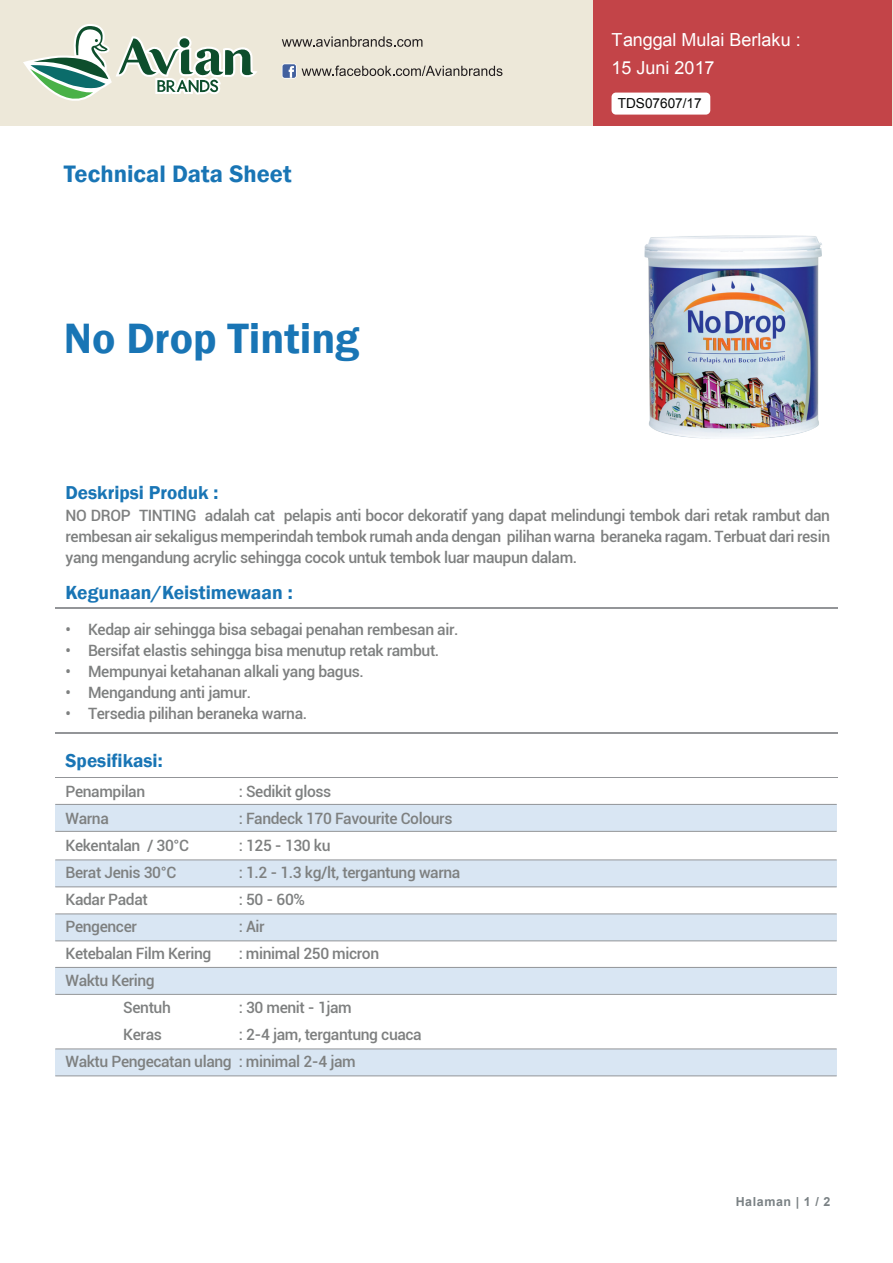
<style>
.page{position:relative;width:893px;height:1263px;background:#fff}
.page>*{position:absolute;margin:0;border:0;box-sizing:border-box;transform-origin:0 0}
.t1{font:600 43.65px "Franklin Gothic";color:#1975b5}
.t2{font:600 24.45px "Franklin Gothic";color:#1975b5}
.t3{font:600 19.5px "Franklin Gothic";color:#1975b5}
.t4{font:600 19.2px "Franklin Gothic";color:#1975b5}
.t5{font:18px/27.6px "Arial";letter-spacing:-.005em;color:#fff}
.t6{font:500 15.6px/21px "Roboto";letter-spacing:-.025em;color:#7e8080}
.t7{font:13.8px "Arial";color:#050605}
.t8{font:13.5px "Arial";color:#231f20}
.t9{font:700 12.45px "Arial";letter-spacing:.045em;color:#7a8184}
</style>
<div class="page">
<div style="left:0;top:0;width:893px;height:125px;background:#ede8d9"></div>
<div style="left:593px;top:0;width:299px;height:125px;background:#c34448"></div>
<svg style="left:23px;top:24px;width:234px;height:77px"></svg>
<svg style="left:282px;top:36px;width:140px;height:11px"></svg>
<svg style="left:302px;top:66px;width:200px;height:10px"></svg>
<div style="left:282px;top:64px;width:15px;height:15px;background:#f1f1f3;border-radius:3px"></div>
<div style="left:282px;top:64px;width:14px;height:14px;background:#42609e;border-radius:2px"></div>
<svg style="left:289px;top:66px;width:5px;height:12px"></svg>
<div style="left:611px;top:93px;width:99px;height:22px;background:#fff;border-radius:4px"></div>
<img style="left:644px;top:235px;width:178px;height:204px">
<hr style="left:55px;top:607px;width:783px;height:1px;background:#939598">
<hr style="left:55px;top:732px;width:783px;height:2px;background:#939598">
<div style="left:55px;top:804px;width:782px;height:27px;background:#d9e6f3"></div>
<hr style="left:55px;top:804px;width:782px;height:1px;background:#939598">
<hr style="left:55px;top:831px;width:782px;height:1px;background:#939598">
<div style="left:55px;top:860px;width:782px;height:27px;background:#d9e6f3"></div>
<hr style="left:55px;top:859px;width:782px;height:1px;background:#939598">
<hr style="left:55px;top:886px;width:782px;height:1px;background:#939598">
<div style="left:55px;top:914px;width:782px;height:27px;background:#d9e6f3"></div>
<hr style="left:55px;top:913px;width:782px;height:1px;background:#939598">
<hr style="left:55px;top:940px;width:782px;height:1px;background:#939598">
<div style="left:55px;top:967px;width:782px;height:27px;background:#d9e6f3"></div>
<hr style="left:55px;top:967px;width:782px;height:1px;background:#939598">
<hr style="left:55px;top:994px;width:782px;height:1px;background:#939598">
<div style="left:55px;top:1049px;width:782px;height:27px;background:#d9e6f3"></div>
<hr style="left:55px;top:1048px;width:782px;height:1px;background:#939598">
<hr style="left:55px;top:1075px;width:782px;height:1px;background:#939598">
<hr style="left:55px;top:777px;width:783px;height:1px;background:#939598">
<h2 class="t2" style="left:64px;top:159px;width:229px">Technical Data Sheet</h2>
<h1 class="t1" style="left:64px;top:313px;width:297px">No Drop Tinting</h1>
<p class="t5" style="left:612px;top:28px;width:191px">Tanggal Mulai Berlaku :<br>15 Juni 2017</p>
<p class="t7" style="left:618px;top:97px;width:85px">TDS07607/17</p>
<p class="t8" style="left:618px;top:96px;width:85px">TDS01303/16</p>
<p class="t4" style="left:65px;top:481px;width:154px">Deskripsi Produk :</p>
<p class="t6" style="left:65px;top:505px;width:766px;text-align:justify">NO DROP TINTING adalah cat pelapis anti bocor dekoratif yang dapat melindungi tembok dari retak rambut dan rembesan air sekaligus memperindah tembok rumah anda dengan pilihan warna beraneka ragam. Terbuat dari resin yang mengandung acrylic sehingga cocok untuk tembok luar maupun dalam.</p>
<p class="t3" style="left:65px;top:581px;width:229px">Kegunaan/Keistimewaan :</p>
<p class="t6" style="left:65px;top:619px;width:394px">• Kedap air sehingga bisa sebagai penahan rembesan air.</p>
<p class="t6" style="left:65px;top:640px;width:375px">• Bersifat elastis sehingga bisa menutup retak rambut.</p>
<p class="t6" style="left:65px;top:661px;width:300px">• Mempunyai ketahanan alkali yang bagus.</p>
<p class="t6" style="left:65px;top:682px;width:187px">• Mengandung anti jamur.</p>
<p class="t6" style="left:65px;top:703px;width:243px">• Tersedia pilihan beraneka warna.</p>
<p class="t4" style="left:65px;top:749px;width:99px">Spesifikasi:</p>
<p class="t6" style="left:65px;top:782px;width:81px">Penampilan</p>
<p class="t6" style="left:239px;top:782px;width:94px">: Sedikit gloss</p>
<p class="t6" style="left:65px;top:809px;width:45px">Warna</p>
<p class="t6" style="left:239px;top:809px;width:215px">: Fandeck 170 Favourite Colours</p>
<p class="t6" style="left:65px;top:836px;width:125px">Kekentalan / 30°C</p>
<p class="t6" style="left:239px;top:836px;width:93px">: 125 - 130 ku</p>
<p class="t6" style="left:65px;top:863px;width:112px">Berat Jenis 30°C</p>
<p class="t6" style="left:239px;top:863px;width:223px">: 1.2 - 1.3 kg/lt, tergantung warna</p>
<p class="t6" style="left:65px;top:890px;width:84px">Kadar Padat</p>
<p class="t6" style="left:239px;top:890px;width:68px">: 50 - 60%</p>
<p class="t6" style="left:65px;top:917px;width:73px">Pengencer</p>
<p class="t6" style="left:239px;top:917px;width:27px">: Air</p>
<p class="t6" style="left:65px;top:943px;width:147px">Ketebalan Film Kering</p>
<p class="t6" style="left:239px;top:943px;width:142px">: minimal 250 micron</p>
<p class="t6" style="left:123px;top:967px;width:49px;line-height:27px;text-indent:-58px">Waktu Kering<br>Sentuh</p>
<p class="t6" style="left:239px;top:997px;width:115px">: 30 menit - 1jam</p>
<p class="t6" style="left:65px;top:1021px;width:358px;line-height:27px;text-indent:173px">: 2-4 jam, tergantung cuaca<br>Waktu Pengecatan ulang : minimal 2-4 jam</p>
<p class="t6" style="left:123px;top:1024px;width:40px">Keras</p>
<p class="t9" style="left:736px;top:1194px;width:96px">Halaman | 1 / 2</p>
</div>
